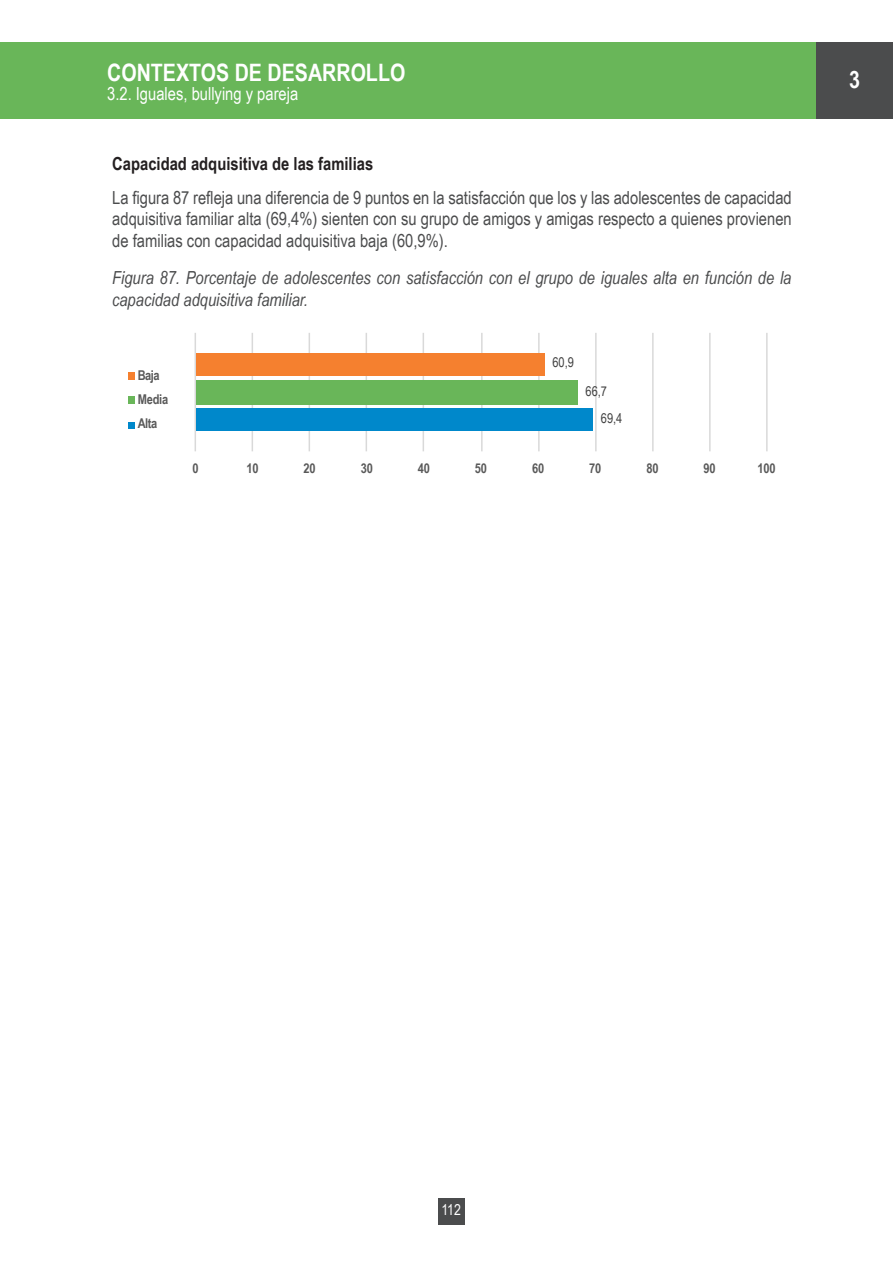
<style>
.page{position:relative;width:893px;height:1263px;background:#fff}
.page>*{position:absolute;margin:0;border:0;box-sizing:border-box;transform-origin:0 0}
.t1{font:700 24px "Arial Narrow";color:#fff}
.t2{font:18px/21.6px "Arial Narrow";color:#4b4c4d;text-align:justify}
.Título_de_tabla{font:italic 18px/21.6px "Arial Narrow";color:#4b4c4d}
.t3{font:700 18px "Arial Narrow";color:#231f20}
.t4{font:18px "Arial Narrow";color:#fff}
.t5{font:15px "Arial Narrow";color:#fff}
.t6{font:700 13.5px "Arial Narrow";letter-spacing:-.01em;color:#595959}
.t7{font:700 13.5px/24px "Arial Narrow";letter-spacing:-.035em;color:#595959}
.t8{font:13.5px "Arial Narrow";color:#404040}
</style>
<div class="page">
<div style="left:438px;top:1198px;width:26px;height:26px;background:#4b4c4d"></div>
<div style="left:0;top:43px;width:893px;height:76px;background:#69b659"></div>
<div style="left:816px;top:43px;width:77px;height:76px;background:#4b4c4d"></div>
<hr style="left:195px;top:333px;width:1px;height:118px;background:#d9d9d9">
<hr style="left:252px;top:333px;width:1px;height:118px;background:#d9d9d9">
<hr style="left:309px;top:333px;width:1px;height:118px;background:#d9d9d9">
<hr style="left:366px;top:333px;width:1px;height:118px;background:#d9d9d9">
<hr style="left:423px;top:333px;width:1px;height:118px;background:#d9d9d9">
<hr style="left:481px;top:333px;width:2px;height:118px;background:#d9d9d9">
<hr style="left:538px;top:333px;width:2px;height:118px;background:#d9d9d9">
<hr style="left:595px;top:333px;width:2px;height:118px;background:#d9d9d9">
<hr style="left:652px;top:333px;width:2px;height:118px;background:#d9d9d9">
<hr style="left:709px;top:333px;width:2px;height:118px;background:#d9d9d9">
<hr style="left:766px;top:333px;width:2px;height:118px;background:#d9d9d9">
<div style="left:196px;top:409px;width:396px;height:22px;background:#0088cb"></div>
<div style="left:196px;top:380px;width:381px;height:24px;background:#69b659"></div>
<div style="left:196px;top:353px;width:348px;height:23px;background:#f5802f"></div>
<div style="left:129px;top:373px;width:6px;height:7px;background:#f5802f"></div>
<div style="left:129px;top:397px;width:6px;height:7px;background:#69b659"></div>
<svg style="left:129px;top:422px;width:6px;height:6px"></svg>
<h1 class="t1" style="left:107px;top:55px;width:300px">CONTEXTOS DE DESARROLLO</h1>
<p class="t4" style="left:107px;top:81px;width:193px">3.2. Iguales, bullying y pareja</p>
<p class="t3" style="left:112px;top:150px;width:262px">Capacidad adquisitiva de las familias</p>
<p class="t2" style="left:112px;top:186px;width:681px">La figura 87 refleja una diferencia de 9 puntos en la satisfacción que los y las adolescentes de capacidad adquisitiva familiar alta (69,4%) sienten con su grupo de amigos y amigas respecto a quienes provienen de familias con capacidad adquisitiva baja (60,9%).</p>
<p class="Título_de_tabla" style="left:112px;top:267px;width:681px">Figura 87. Porcentaje de adolescentes con satisfacción con el grupo de iguales alta en función de la capacidad adquisitiva familiar.</p>
<p class="t7" style="left:138px;top:363px;width:32px">Baja<br>Media<br>Alta</p>
<p class="t8" style="left:552px;top:353px;width:23px">60,9</p>
<p class="t8" style="left:585px;top:381px;width:23px">66,7</p>
<p class="t8" style="left:601px;top:408px;width:23px">69,4</p>
<p class="t6" style="left:192px;top:458px;width:8px">0</p>
<p class="t6" style="left:246px;top:458px;width:14px">10</p>
<p class="t6" style="left:304px;top:458px;width:14px">20</p>
<p class="t6" style="left:361px;top:458px;width:14px">30</p>
<p class="t6" style="left:418px;top:458px;width:14px">40</p>
<p class="t6" style="left:475px;top:458px;width:14px">50</p>
<p class="t6" style="left:532px;top:458px;width:14px">60</p>
<p class="t6" style="left:589px;top:458px;width:14px">70</p>
<p class="t6" style="left:646px;top:458px;width:14px">80</p>
<p class="t6" style="left:703px;top:458px;width:14px">90</p>
<p class="t6" style="left:757px;top:458px;width:20px">100</p>
<h1 class="t1" style="left:849px;top:61px;width:12px">3</h1>
<p class="t5" style="left:441px;top:1199px;width:21px">112</p>
</div>
